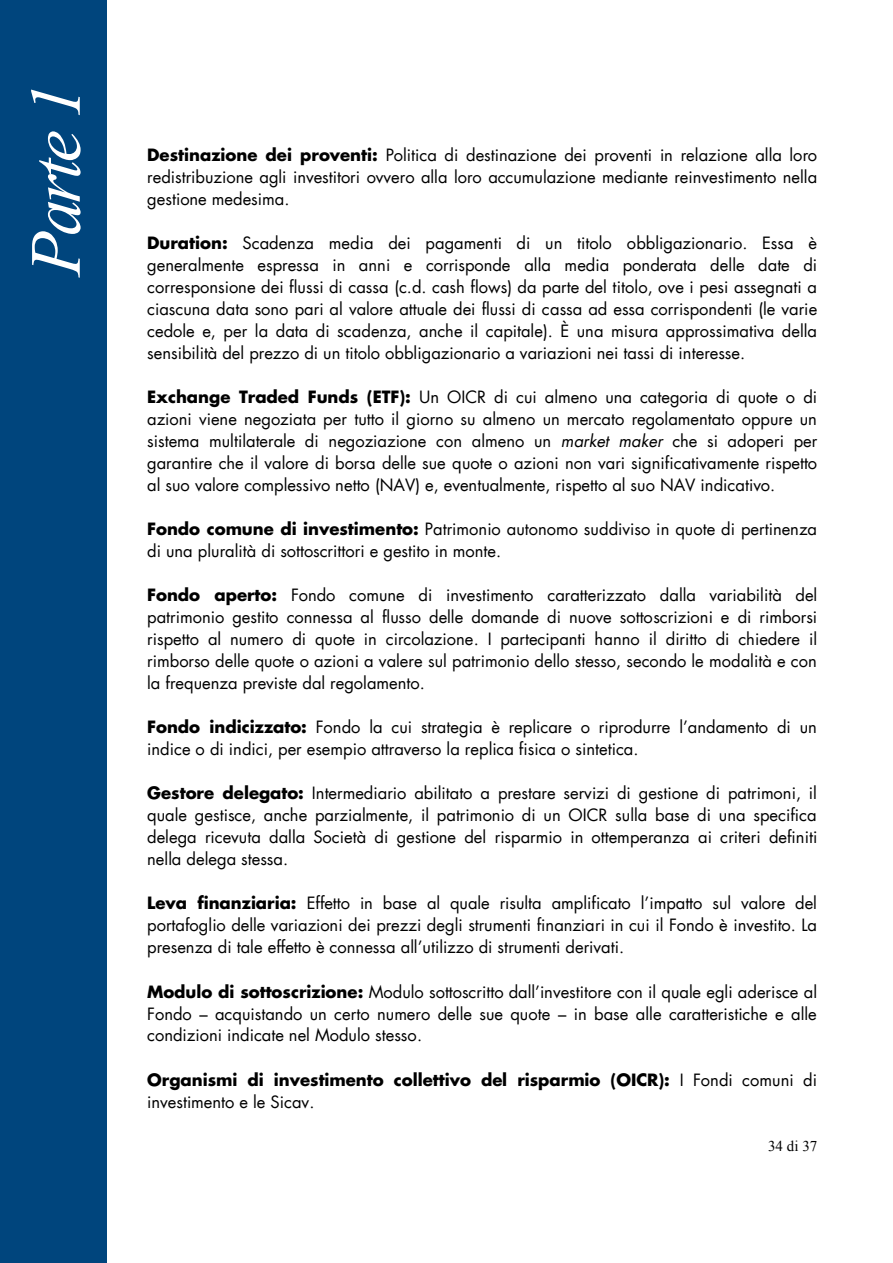
<style>
.page{position:relative;width:893px;height:1263px;background:#fff}
.page>*{position:absolute;margin:0;border:0;box-sizing:border-box;transform-origin:0 0}
.t1{font:italic 72px "Times New Roman";color:#fff}
.t2{font:16.5px/21.9px "Futura LT";color:#000;text-align:justify}
.t3{font:700 16.5px/21.9px "Futura LT";color:#000}
.t4{font:15px "Times New Roman";color:#000}
.s1{font-weight:700}
.s2{font-style:italic}
.s3{font-weight:400}
</style>
<div class="page">
<div style="left:0;top:0;width:106px;height:1263px;background:#00457d"></div>
<h1 class="t1" style="left:6px;top:276px;width:194px;rotate:-90deg">Parte 1</h1>
<p class="t2" style="left:147px;top:145px;width:672px"><span class="s1">Destinazione dei proventi:</span> Politica di destinazione dei proventi in relazione alla loro redistribuzione agli investitori ovvero alla loro accumulazione mediante reinvestimento nella gestione medesima.</p>
<p class="t2" style="left:147px;top:233px;width:672px"><span class="s1">Duration:</span> Scadenza media dei pagamenti di un titolo obbligazionario. Essa è generalmente espressa in anni e corrisponde alla media ponderata delle date di corresponsione dei flussi di cassa (c.d. cash flows) da parte del titolo, ove i pesi assegnati a ciascuna data sono pari al valore attuale dei flussi di cassa ad essa corrispondenti (le varie cedole e, per la data di scadenza, anche il capitale). È una misura approssimativa della sensibilità del prezzo di un titolo obbligazionario a variazioni nei tassi di interesse.</p>
<p class="t2" style="left:147px;top:386px;width:672px"><span class="s1">Exchange Traded Funds (ETF):</span> Un OICR di cui almeno una categoria di quote o di azioni viene negoziata per tutto il giorno su almeno un mercato regolamentato oppure un sistema multilaterale di negoziazione con almeno un <span class="s2">market maker</span> che si adoperi per garantire che il valore di borsa delle sue quote o azioni non vari significativamente rispetto al suo valore complessivo netto (NAV) e, eventualmente, rispetto al suo NAV indicativo.</p>
<p class="t2" style="left:147px;top:518px;width:671px"><span class="s1">Fondo comune di investimento:</span> Patrimonio autonomo suddiviso in quote di pertinenza di una pluralità di sottoscrittori e gestito in monte.</p>
<p class="t2" style="left:147px;top:585px;width:672px"><span class="s1">Fondo aperto:</span> Fondo comune di investimento caratterizzato dalla variabilità del patrimonio gestito connessa al flusso delle domande di nuove sottoscrizioni e di rimborsi rispetto al numero di quote in circolazione. I partecipanti hanno il diritto di chiedere il rimborso delle quote o azioni a valere sul patrimonio dello stesso, secondo le modalità e con la frequenza previste dal regolamento.</p>
<p class="t2" style="left:147px;top:716px;width:671px"><span class="s1">Fondo indicizzato:</span> Fondo la cui strategia è replicare o riprodurre l’andamento di un indice o di indici, per esempio attraverso la replica fisica o sintetica.</p>
<p class="t2" style="left:147px;top:783px;width:672px"><span class="s1">Gestore delegato:</span> Intermediario abilitato a prestare servizi di gestione di patrimoni, il quale gestisce, anche parzialmente, il patrimonio di un OICR sulla base di una specifica delega ricevuta dalla Società di gestione del risparmio in ottemperanza ai criteri definiti nella delega stessa.</p>
<p class="t2" style="left:147px;top:892px;width:671px"><span class="s1">Leva finanziaria:</span> Effetto in base al quale risulta amplificato l’impatto sul valore del portafoglio delle variazioni dei prezzi degli strumenti finanziari in cui il Fondo è investito. La presenza di tale effetto è connessa all’utilizzo di strumenti derivati.</p>
<p class="t2" style="left:147px;top:981px;width:671px"><span class="s1">Modulo di sottoscrizione:</span> Modulo sottoscritto dall’investitore con il quale egli aderisce al Fondo – acquistando un certo numero delle sue quote – in base alle caratteristiche e alle condizioni indicate nel Modulo stesso.</p>
<p class="t3" style="left:147px;top:1068px;width:672px">Organismi di investimento collettivo del risparmio (OICR): <span class="s3">I Fondi comuni di investimento e le Sicav.</span></p>
<p class="t4" style="left:768px;top:1136px;width:51px">34 di 37</p>
</div>
